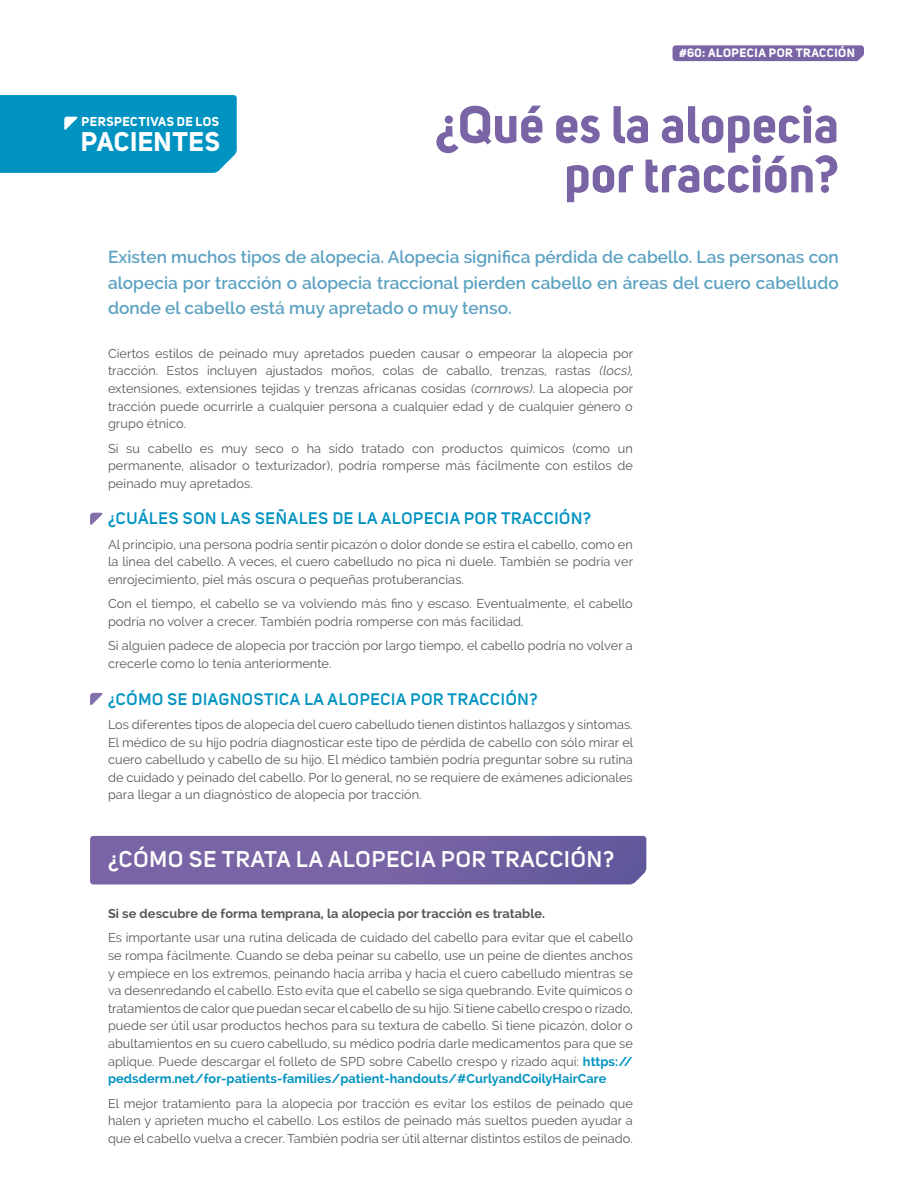
<style>
.page{position:relative;width:918px;height:1188px;background:#fff}
.page>*{position:absolute;margin:0;border:0;box-sizing:border-box;transform-origin:0 0}
.t1{font:700 51.75px/49.5px "Uni Sans";color:#7964a5;text-align:right}
.t2{font:700 26.7px "Uni Sans";letter-spacing:.02em;color:#fff}
.t3{font:600 22.5px "Uni Sans";letter-spacing:.045em;color:#fff}
.t4{font:600 17.25px/25.5px "Raleway";color:#5da2c2;text-align:justify}
.t5{font:600 16.5px "Uni Sans";letter-spacing:.045em;color:#0093c1}
.t6{font:12.75px/17.5px "Raleway";letter-spacing:.005em;color:#57585a;text-align:justify}
.t7{font:700 12.75px "Raleway";letter-spacing:.005em;color:#57585a}
.t8{font:700 12.75px "Uni Sans";letter-spacing:.035em;color:#fff}
.t9{font:700 12px "Uni Sans";letter-spacing:.045em;color:#fff}
.s1{font-style:italic}
.s2{font-weight:700;color:#0093c1}
</style>
<div class="page">
<svg style="left:90px;top:836px;width:556px;height:48px;background:#7361a2"></svg>
<svg style="left:673px;top:45px;width:191px;height:16px;background:#7d68a7"></svg>
<svg style="left:90px;top:693px;width:13px;height:12px"></svg>
<svg style="left:90px;top:513px;width:13px;height:12px"></svg>
<div style="left:0;top:95px;width:237px;height:78px;background:#0093c1"></div>
<p class="t8" style="left:82px;top:113px;width:139px">PERSPECTIVAS DE LOS</p>
<h2 class="t2" style="left:81px;top:125px;width:141px">PACIENTES</h2>
<p class="t9" style="left:679px;top:46px;width:177px">#60: ALOPECIA POR TRACCIÓN</p>
<h1 class="t1" style="left:435px;top:100px;width:405px">¿Qué es la alopecia por tracción?</h1>
<h3 class="t4" style="left:108px;top:245px;width:732px">Existen muchos tipos de alopecia. Alopecia significa pérdida de cabello. Las personas con alopecia por tracción o alopecia traccional pierden cabello en áreas del cuero cabelludo donde el cabello está muy apretado o muy tenso.</h3>
<p class="t6" style="left:108px;top:344px;width:527px">Ciertos estilos de peinado muy apretados pueden causar o empeorar la alopecia por tracción. Estos incluyen ajustados moños, colas de caballo, trenzas, rastas <span class="s1">(locs)</span>, extensiones, extensiones tejidas y trenzas africanas cosidas <span class="s1">(cornrows)</span>. La alopecia por tracción puede ocurrirle a cualquier persona a cualquier edad y de cualquier género o grupo étnico.</p>
<p class="t6" style="left:108px;top:439px;width:526px">Si su cabello es muy seco o ha sido tratado con productos químicos (como un permanente, alisador o texturizador), podría romperse más fácilmente con estilos de peinado muy apretados.</p>
<p class="t5" style="left:108px;top:506px;width:484px">¿CUÁLES SON LAS SEÑALES DE LA ALOPECIA POR TRACCIÓN?</p>
<p class="t6" style="left:108px;top:535px;width:527px">Al principio, una persona podría sentir picazón o dolor donde se estira el cabello, como en la línea del cabello. A veces, el cuero cabelludo no pica ni duele. También se podría ver enrojecimiento, piel más oscura o pequeñas protuberancias.</p>
<p class="t6" style="left:108px;top:595px;width:526px">Con el tiempo, el cabello se va volviendo más fino y escaso. Eventualmente, el cabello podría no volver a crecer. También podría romperse con más facilidad.</p>
<p class="t6" style="left:108px;top:637px;width:526px">Si alguien padece de alopecia por tracción por largo tiempo, el cabello podría no volver a crecerle como lo tenía anteriormente.</p>
<p class="t5" style="left:108px;top:686px;width:431px">¿CÓMO SE DIAGNOSTICA LA ALOPECIA POR TRACCIÓN?</p>
<p class="t6" style="left:108px;top:716px;width:527px">Los diferentes tipos de alopecia del cuero cabelludo tienen distintos hallazgos y síntomas.<br>El médico de su hijo podría diagnosticar este tipo de pérdida de cabello con sólo mirar el cuero cabelludo y cabello de su hijo. El médico también podría preguntar sobre su rutina de cuidado y peinado del cabello. Por lo general, no se requiere de exámenes adicionales para llegar a un diagnóstico de alopecia por tracción.</p>
<h3 class="t3" style="left:108px;top:842px;width:508px">¿CÓMO SE TRATA LA ALOPECIA POR TRACCIÓN?</h3>
<p class="t7" style="left:108px;top:906px;width:439px">Si se descubre de forma temprana, la alopecia por tracción es tratable.</p>
<p class="t6" style="left:108px;top:929px;width:526px">Es importante usar una rutina delicada de cuidado del cabello para evitar que el cabello se rompa fácilmente. Cuando se deba peinar su cabello, use un peine de dientes anchos y empiece en los extremos, peinando hacia arriba y hacia el cuero cabelludo mientras se va desenredando el cabello. Esto evita que el cabello se siga quebrando. Evite químicos o tratamientos de calor que puedan secar el cabello de su hijo. Si tiene cabello crespo o rizado, puede ser útil usar productos hechos para su textura de cabello. Si tiene picazón, dolor o abultamientos en su cuero cabelludo, su médico podría darle medicamentos para que se aplique. Puede descargar el folleto de SPD sobre Cabello crespo y rizado aquí: <span class="s2">https:// pedsderm.net/for-patients-families/patient-handouts/#CurlyandCoilyHairCare</span></p>
<p class="t6" style="left:108px;top:1094px;width:526px">El mejor tratamiento para la alopecia por tracción es evitar los estilos de peinado que halen y aprieten mucho el cabello. Los estilos de peinado más sueltos pueden ayudar a que el cabello vuelva a crecer. También podría ser útil alternar distintos estilos de peinado.</p>
</div>
